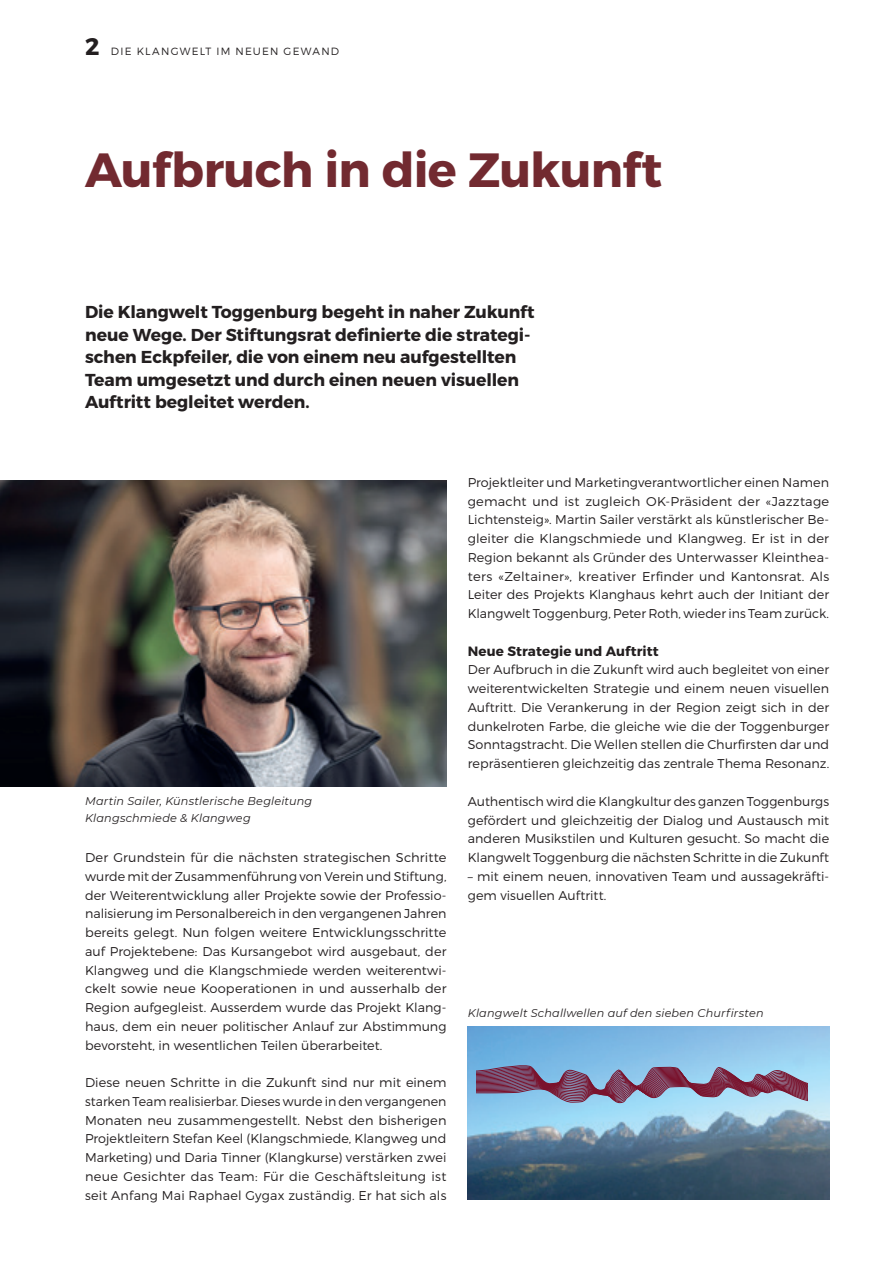
<style>
.page{position:relative;width:893px;height:1263px;background:#fff}
.page>*{position:absolute;margin:0;border:0;box-sizing:border-box;transform-origin:0 0}
.t1{font:700 48px "Montserrat";letter-spacing:-.015em;color:#722a30}
.t2{font:700 24px "Montserrat";color:#231f20}
.t3{font:700 17.25px/22.5px "Montserrat";letter-spacing:-.005em;color:#231f20}
.t4{font:700 13.5px "Montserrat";letter-spacing:.01em;color:#231f20}
.t5{font:300 12.75px/18.8px "Montserrat";letter-spacing:.005em;color:#231f20;text-align:justify}
.t6{font:italic 11.25px/16.5px "Montserrat";letter-spacing:.015em;color:#231f20}
.t7{font:300 10.5px "Montserrat";letter-spacing:.115em;color:#231f20}
</style>
<div class="page">
<img style="left:0;top:480px;width:446px;height:307px">
<img style="left:468px;top:1027px;width:361px;height:172px">
<svg style="left:476px;top:1064px;width:332px;height:40px;background:#8982a1"></svg>
<h2 class="t2" style="left:85px;top:32px;width:16px">2</h2>
<p class="t7" style="left:111px;top:45px;width:230px">DIE KLANGWELT IM NEUEN GEWAND</p>
<h1 class="t1" style="left:85px;top:140px;width:579px">Aufbruch in die Zukunft</h1>
<h3 class="t3" style="left:85px;top:301px;width:451px">Die Klangwelt Toggenburg begeht in naher Zukunft neue Wege. Der Stiftungsrat definierte die strategi&shy;schen Eckpfeiler, die von einem neu aufgestellten Team umgesetzt und durch einen neuen visuellen Auftritt begleitet werden.</h3>
<p class="t6" style="left:85px;top:793px;width:229px">Martin Sailer, Künstlerische Begleitung<br>Klangschmiede &amp; Klangweg</p>
<p class="t5" style="left:85px;top:848px;width:363px">Der Grundstein für die nächsten strategischen Schritte wurde mit der Zusammenführung von Verein und Stiftung, der Weiterentwicklung aller Projekte sowie der Professio&shy;nalisierung im Personalbereich in den vergangenen Jahren bereits gelegt. Nun folgen weitere Entwicklungsschritte auf Projektebene: Das Kursangebot wird ausgebaut, der Klangweg und die Klangschmiede werden weiterentwi&shy;ckelt sowie neue Kooperationen in und ausserhalb der Region aufgegleist. Ausserdem wurde das Projekt Klang&shy;haus, dem ein neuer politischer Anlauf zur Abstimmung bevorsteht, in wesentlichen Teilen überarbeitet.</p>
<p class="t5" style="left:85px;top:1073px;width:363px">Diese neuen Schritte in die Zukunft sind nur mit einem starken Team realisierbar. Dieses wurde in den vergangenen Monaten neu zusammengestellt. Nebst den bisherigen Projektleitern Stefan Keel (Klangschmiede, Klangweg und Marketing) und Daria Tinner (Klangkurse) verstärken zwei neue Gesichter das Team: Für die Geschäftsleitung ist seit Anfang Mai Raphael Gygax zuständig. Er hat sich als</p>
<p class="t5" style="left:468px;top:473px;width:363px">Projektleiter und Marketingverantwortlicher einen Namen gemacht und ist zugleich OK-Präsident der «Jazztage Lichtensteig». Martin Sailer verstärkt als künstlerischer Be&shy;gleiter die Klangschmiede und Klangweg. Er ist in der Region bekannt als Gründer des Unterwasser Kleinthea&shy;ters «Zeltainer», kreativer Erfinder und Kantonsrat. Als Leiter des Projekts Klanghaus kehrt auch der Initiant der Klangwelt Toggenburg, Peter Roth, wieder ins Team zurück.</p>
<p class="t4" style="left:468px;top:642px;width:192px">Neue Strategie und Auftritt</p>
<p class="t5" style="left:468px;top:660px;width:363px">Der Aufbruch in die Zukunft wird auch begleitet von einer weiterentwickelten Strategie und einem neuen visuellen Auftritt. Die Verankerung in der Region zeigt sich in der dunkelroten Farbe, die gleiche wie die der Toggenburger Sonntagstracht. Die Wellen stellen die Churfirsten dar und repräsentieren gleichzeitig das zentrale Thema Resonanz.</p>
<p class="t5" style="left:468px;top:792px;width:363px">Authentisch wird die Klangkultur des ganzen Toggenburgs gefördert und gleichzeitig der Dialog und Austausch mit anderen Musikstilen und Kulturen gesucht. So macht die Klangwelt Toggenburg die nächsten Schritte in die Zukunft</p>
<p class="t5" style="left:468px;top:867px;width:363px">– mit einem neuen, innovativen Team und aussagekräfti&shy;gem visuellen Auftritt.</p>
<p class="t6" style="left:468px;top:1004px;width:297px">Klangwelt Schallwellen auf den sieben Churfirsten</p>
</div>
